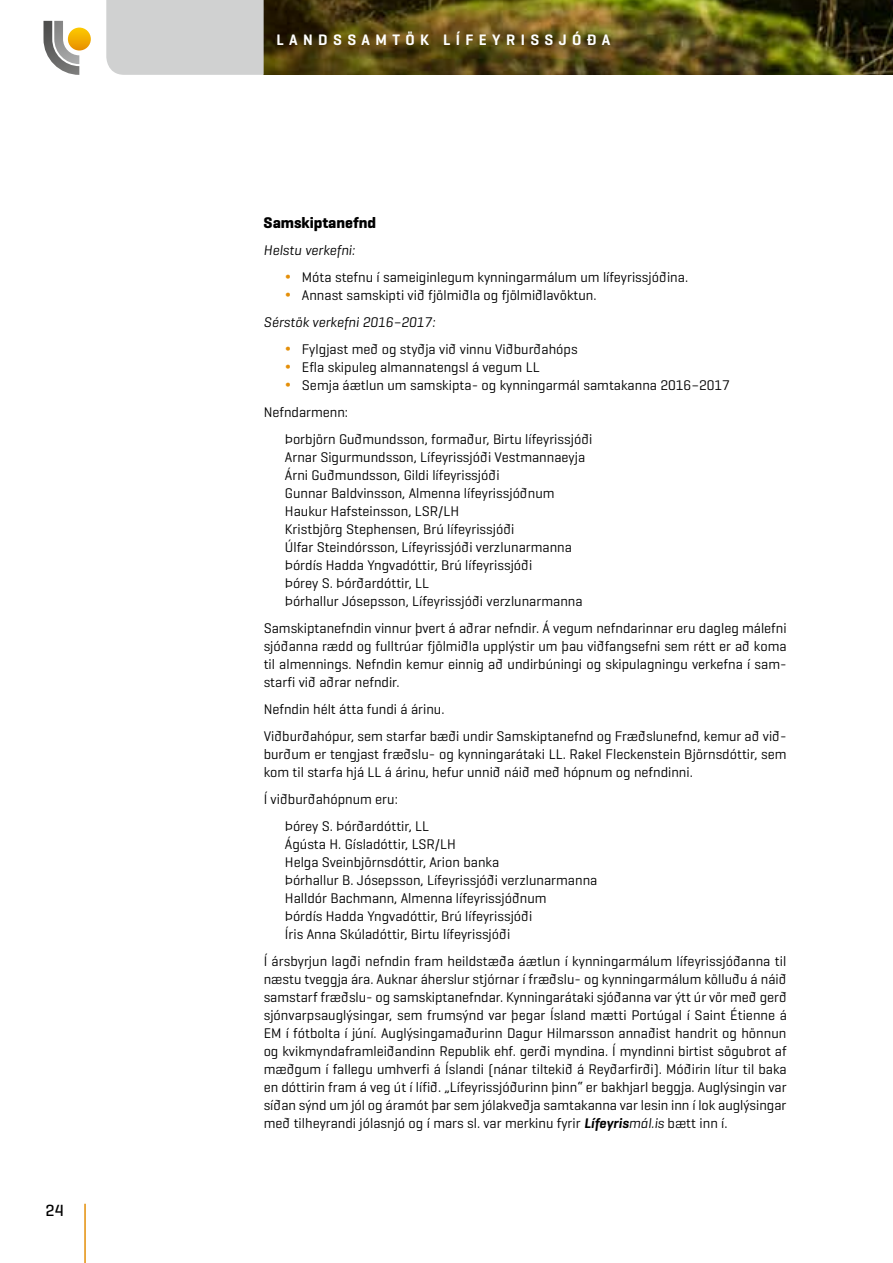
<style>
.page{position:relative;width:893px;height:1263px;background:#fff}
.page>*{position:absolute;margin:0;border:0;box-sizing:border-box;transform-origin:0 0}
.t1{font:500 16.5px "Geogrotesque";color:#000}
.t2{font:700 15.75px "Geogrotesque";color:#000}
.t3{font:600 15.45px "Geogrotesque";letter-spacing:.35em;color:#fff}
.t4{font:14.25px/18px "Geogrotesque";color:#000}
.t5{font:italic 14.25px "Geogrotesque";color:#000}
.s1{color:#e48f09}
.s2{font-style:italic}
.s3{font-weight:600;font-style:italic}
</style>
<div class="page">
<img style="left:264px;top:0;width:629px;height:75px">
<div style="left:106px;top:0;width:158px;height:75px;background:#d0d1d1"></div>
<svg style="left:68px;top:28px;width:23px;height:23px"></svg>
<svg style="left:43px;top:21px;width:36px;height:54px"></svg>
<hr style="left:84px;top:1204px;width:2px;height:59px;background:#e48f09">
<p class="t1" style="left:46px;top:1200px;width:20px">24</p>
<p class="t3" style="left:276px;top:30px;width:336px">LANDSSAMTÖK LÍFEYRISSJÓÐA</p>
<p class="t2" style="left:264px;top:212px;width:114px">Samskiptanefnd</p>
<p class="t5" style="left:264px;top:241px;width:93px">Helstu verkefni:</p>
<p class="t4" style="left:285px;top:267px;width:405px"><span class="s1">•</span> Móta stefnu í sameiginlegum kynningarmálum um lífeyrissjóðina.</p>
<p class="t4" style="left:264px;top:281px;width:334px;line-height:27px;text-indent:21px"><span class="s1">•</span> Annast samskipti við fjölmiðla og fjölmiðlavöktun.<br><span class="s2">Sérstök verkefni 2016–2017:</span></p>
<p class="t4" style="left:285px;top:339px;width:294px"><span class="s1">•</span> Fylgjast með og styðja við vinnu Viðburðahóps</p>
<p class="t4" style="left:285px;top:357px;width:256px"><span class="s1">•</span> Efla skipuleg almannatengsl á vegum LL</p>
<p class="t4" style="left:285px;top:375px;width:447px"><span class="s1">•</span> Semja áætlun um samskipta- og kynningarmál samtakanna 2016–2017</p>
<p class="t4" style="left:264px;top:402px;width:86px">Nefndarmenn:</p>
<p class="t4" style="left:285px;top:429px;width:309px">Þorbjörn Guðmundsson, formaður, Birtu lífeyrissjóði</p>
<p class="t4" style="left:285px;top:447px;width:302px">Arnar Sigurmundsson, Lífeyrissjóði Vestmannaeyja Árni Guðmundsson, Gildi lífeyrissjóði<br>Gunnar Baldvinsson, Almenna lífeyrissjóðnum Haukur Hafsteinsson, LSR/LH<br>Kristbjörg Stephensen, Brú lífeyrissjóði<br>Úlfar Steindórsson, Lífeyrissjóði verzlunarmanna Þórdís Hadda Yngvadóttir, Brú lífeyrissjóði<br>Þórey S. Þórðardóttir, LL<br>Þórhallur Jósepsson, Lífeyrissjóði verzlunarmanna</p>
<p class="t4" style="left:264px;top:618px;width:524px;text-align:justify">Samskiptanefndin vinnur þvert á aðrar nefndir. Á vegum nefndarinnar eru dagleg málefni sjóðanna rædd og fulltrúar fjölmiðla upplýstir um þau viðfangsefni sem rétt er að koma til almennings. Nefndin kemur einnig að undirbúningi og skipulagningu verkefna í sam&shy;starfi við aðrar nefndir.</p>
<p class="t4" style="left:264px;top:695px;width:524px;line-height:27px">Nefndin hélt átta fundi á árinu.<br>Viðburðahópur, sem starfar bæði undir Samskiptanefnd og Fræðslunefnd, kemur að við-</p>
<p class="t4" style="left:264px;top:744px;width:525px">burðum er tengjast fræðslu- og kynningarátaki LL. Rakel Fleckenstein Björnsdóttir, sem kom til starfa hjá LL á árinu, hefur unnið náið með hópnum og nefndinni.</p>
<p class="t4" style="left:285px;top:785px;width:146px;line-height:27px;text-indent:-21px">Í viðburðahópnum eru:<br>Þórey S. Þórðardóttir, LL</p>
<p class="t4" style="left:285px;top:834px;width:314px">Ágústa H. Gísladóttir, LSR/LH<br>Helga Sveinbjörnsdóttir, Arion banka<br>Þórhallur B. Jósepsson, Lífeyrissjóði verzlunarmanna Halldór Bachmann, Almenna lífeyrissjóðnum<br>Þórdís Hadda Yngvadóttir, Brú lífeyrissjóði<br>Íris Anna Skúladóttir, Birtu lífeyrissjóði</p>
<p class="t4" style="left:264px;top:951px;width:525px;text-align:justify">Í ársbyrjun lagði nefndin fram heildstæða áætlun í kynningarmálum lífeyrissjóðanna til næstu tveggja ára. Auknar áherslur stjórnar í fræðslu- og kynningarmálum kölluðu á náið samstarf fræðslu- og samskiptanefndar. Kynningarátaki sjóðanna var ýtt úr vör með gerð sjónvarpsauglýsingar, sem frumsýnd var þegar Ísland mætti Portúgal í Saint Étienne á EM í fótbolta í júní. Auglýsingamaðurinn Dagur Hilmarsson annaðist handrit og hönnun og kvikmyndaframleiðandinn Republik ehf. gerði myndina. Í myndinni birtist sögubrot af mæðgum í fallegu umhverfi á Íslandi (nánar tiltekið á Reyðarfirði). Móðirin lítur til baka en dóttirin fram á veg út í lífið. „Lífeyrissjóðurinn þinn“ er bakhjarl beggja. Auglýsingin var síðan sýnd um jól og áramót þar sem jólakveðja samtakanna var lesin inn í lok auglýsingar með tilheyrandi jólasnjó og í mars sl. var merkinu fyrir <span class="s3">Lífeyris</span><span class="s2">mál.is</span> bætt inn í.</p>
</div>
